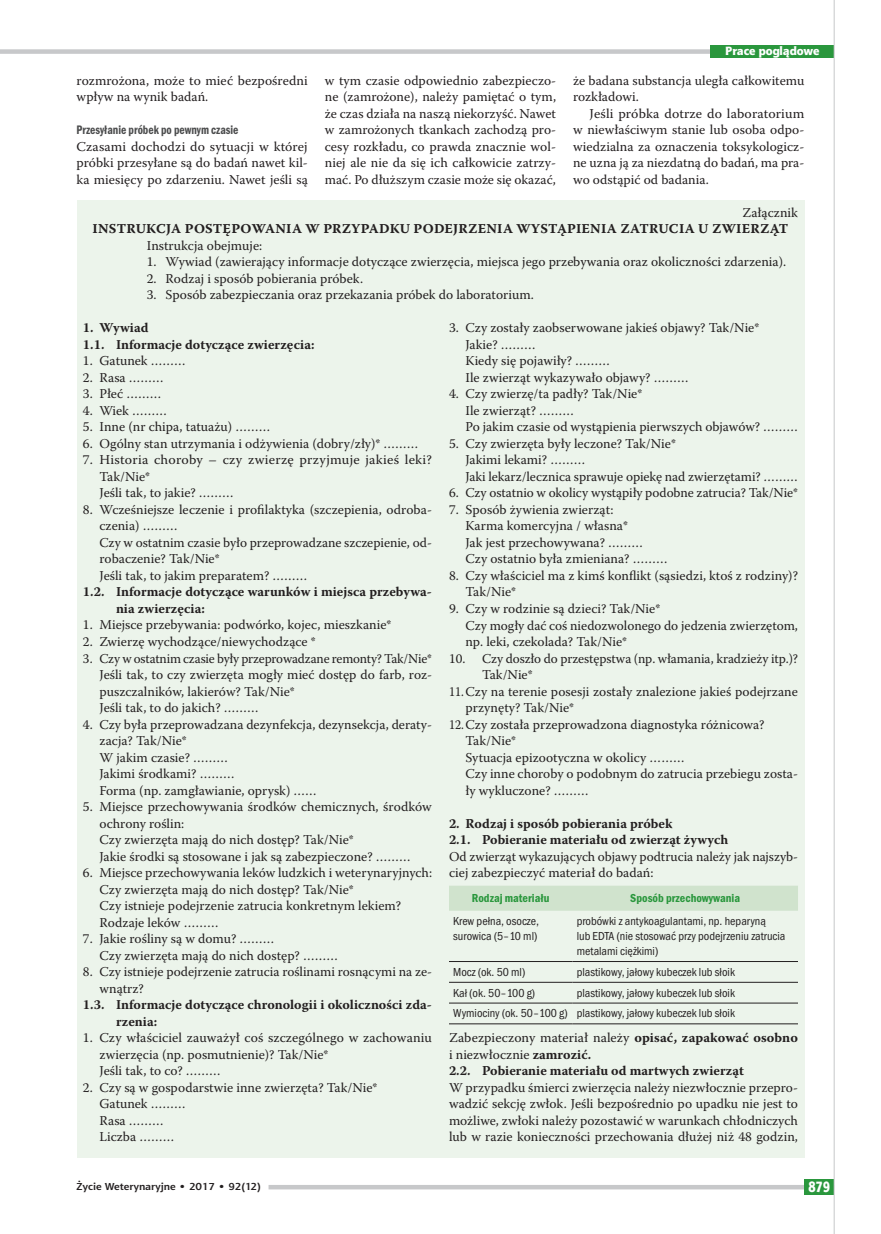
<style>
.page{position:relative;width:881px;height:1234px;background:#fff}
.page>*{position:absolute;margin:0;border:0;box-sizing:border-box;transform-origin:0 0}
.t1{font:15px "Aerton Cnd EFN Black";color:#fff}
.t2{font:13.5px/16.5px "Warnock Pro";color:#231f20}
.t3{font:700 13.5px/16.5px "Warnock Pro";color:#231f20}
.t4{font:13.5px "Warnock Pro";color:#231f20;scale:.9 1}
.t5{font:13.5px "Warnock Pro Bold Capt";letter-spacing:.015em;color:#231f20}
.t6{font:12.75px "Franklin Got Itc TOT Dem Con";color:#4b4c4d;scale:.9 1}
.t7{font:12px/15px "Franklin Got Itc TOT Boo Con";color:#231f20}
.t8{font:12px "Franklin Got Itc TOT Dem Con";color:#2a973d}
.t9{font:12px "Aerton EFN Black";color:#fff}
.t10{font:700 10.2px "Aerton EFN";color:#231f20;scale:1.11 1}
.s1{font-weight:400}
</style>
<div class="page">
<div style="left:77px;top:200px;width:727px;height:957px;background:#ecf4eb"></div>
<div style="left:449px;top:886px;width:348px;height:24px;background:#d0e3cd"></div>
<hr style="left:449px;top:961px;width:123px;height:1px;background:#231f20">
<hr style="left:572px;top:961px;width:225px;height:1px;background:#231f20">
<hr style="left:449px;top:981px;width:123px;height:1px;background:#231f20">
<hr style="left:572px;top:981px;width:225px;height:1px;background:#231f20">
<hr style="left:449px;top:1002px;width:123px;height:1px;background:#231f20">
<hr style="left:572px;top:1002px;width:225px;height:1px;background:#231f20">
<hr style="left:449px;top:1023px;width:123px;height:1px;background:#231f20">
<hr style="left:572px;top:1023px;width:225px;height:1px;background:#231f20">
<div style="left:0;top:49px;width:833px;height:5px;background:#c7c8ca"></div>
<div style="left:710px;top:45px;width:123px;height:13px;background:#2a973d"></div>
<div style="left:268px;top:1184px;width:565px;height:5px;background:#c7c8ca"></div>
<div style="left:804px;top:1178px;width:29px;height:15px;background:#2a973d"></div>
<hr style="left:833px;top:0;width:1px;height:1233px;background:#c7c8ca">
<p class="t9" style="left:725px;top:43px;width:96px">Prace poglądowe</p>
<p class="t2" style="left:77px;top:72px;width:232px">rozmrożona, może to mieć bezpośredni wpływ na wynik badań.</p>
<p class="t6" style="left:77px;top:123px;width:181px">Przesyłanie próbek po pewnym czasie</p>
<p class="t2" style="left:77px;top:138px;width:233px;text-align:justify">Czasami dochodzi do sytuacji w której próbki przesyłane są do badań nawet kil&shy;ka miesięcy po zdarzeniu. Nawet jeśli są</p>
<p class="t2" style="left:325px;top:72px;width:233px;text-align:justify">w tym czasie odpowiednio zabezpieczo&shy;ne (zamrożone), należy pamiętać o tym, że czas działa na naszą niekorzyść. Nawet w zamrożonych tkankach zachodzą pro&shy;cesy rozkładu, co prawda znacznie wol&shy;niej ale nie da się ich całkowicie zatrzy&shy;mać. Po dłuższym czasie może się okazać,</p>
<p class="t2" style="left:573px;top:72px;width:233px">że badana substancja uległa całkowitemu rozkładowi.</p>
<p class="t2" style="left:573px;top:105px;width:233px;text-align:justify;text-indent:16px">Jeśli próbka dotrze do laboratorium w niewłaściwym stanie lub osoba odpo&shy;wiedzialna za oznaczenia toksykologicz&shy;ne uzna ją za niezdatną do badań, ma pra&shy;wo odstąpić od badania.</p>
<p class="t2" style="left:742px;top:204px;width:57px">Załącznik</p>
<p class="t5" style="left:93px;top:220px;width:697px">INSTRUKCJA POSTĘPOWANIA W PRZYPADKU PODEJRZENIA WYSTĄPIENIA ZATRUCIA U ZWIERZĄT</p>
<p class="t2" style="left:147px;top:237px;width:117px">Instrukcja obejmuje:</p>
<p class="t2" style="left:147px;top:253px;width:640px">1. Wywiad (zawierający informacje dotyczące zwierzęcia, miejsca jego przebywania oraz okoliczności zdarzenia).</p>
<p class="t2" style="left:147px;top:270px;width:218px">2. Rodzaj i sposób pobierania próbek.</p>
<p class="t2" style="left:147px;top:286px;width:388px">3. Sposób zabezpieczania oraz przekazania próbek do laboratorium.</p>
<p class="t3" style="left:83px;top:319px;width:233px">1. Wywiad<br>1.1. Informacje dotyczące zwierzęcia:</p>
<p class="t2" style="left:83px;top:352px;width:104px">1. Gatunek ………</p>
<p class="t2" style="left:83px;top:369px;width:82px">2. Rasa ………</p>
<p class="t2" style="left:83px;top:385px;width:80px">3. Płeć ………</p>
<p class="t2" style="left:83px;top:402px;width:86px">4. Wiek ………</p>
<p class="t2" style="left:83px;top:418px;width:189px">5. Inne (nr chipa, tatuażu) ………</p>
<p class="t2" style="left:83px;top:435px;width:337px">6. Ogólny stan utrzymania i odżywienia (dobry/zły)* ………</p>
<p class="t2" style="left:99px;top:451px;width:333px;text-indent:-16px">7. Historia choroby – czy zwierzę przyjmuje jakieś leki?<br>Tak/Nie*<br>Jeśli tak, to jakie? ………</p>
<p class="t2" style="left:99px;top:501px;width:334px;text-indent:-16px">8. Wcześniejsze leczenie i profilaktyka (szczepienia, odroba&shy;czenia) ………<br>Czy w ostatnim czasie było przeprowadzane szczepienie, od&shy;robaczenie? Tak/Nie*<br>Jeśli tak, to jakim preparatem? ………</p>
<p class="t3" style="left:116px;top:583px;width:317px;text-indent:-33px">1.2. Informacje dotyczące warunków i miejsca przebywa&shy;nia zwierzęcia:</p>
<p class="t2" style="left:83px;top:616px;width:310px">1. Miejsce przebywania: podwórko, kojec, mieszkanie*</p>
<p class="t2" style="left:83px;top:633px;width:234px">2. Zwierzę wychodzące/niewychodzące *</p>
<p class="t2" style="left:99px;top:649px;width:334px;text-indent:-16px">3. Czy w ostatnim czasie były przeprowadzane remonty? Tak/Nie* Jeśli tak, to czy zwierzęta mogły mieć dostęp do farb, roz&shy;puszczalników, lakierów? Tak/Nie*<br>Jeśli tak, to do jakich? ………</p>
<p class="t2" style="left:99px;top:715px;width:334px;text-indent:-16px">4. Czy była przeprowadzana dezynfekcja, dezynsekcja, deraty&shy;zacja? Tak/Nie*<br>W jakim czasie? ………<br>Jakimi środkami? ………<br>Forma (np. zamgławianie, oprysk) ……</p>
<p class="t2" style="left:99px;top:798px;width:334px;text-indent:-16px">5. Miejsce przechowywania środków chemicznych, środków ochrony roślin:<br>Czy zwierzęta mają do nich dostęp? Tak/Nie*<br>Jakie środki są stosowane i jak są zabezpieczone? ………</p>
<p class="t2" style="left:99px;top:864px;width:334px;text-indent:-16px">6. Miejsce przechowywania leków ludzkich i weterynaryjnych:<br>Czy zwierzęta mają do nich dostęp? Tak/Nie*<br>Czy istnieje podejrzenie zatrucia konkretnym lekiem?<br>Rodzaje leków ………</p>
<p class="t2" style="left:99px;top:930px;width:240px;text-indent:-16px">7. Jakie rośliny są w domu? ………<br>Czy zwierzęta mają do nich dostęp? ………</p>
<p class="t2" style="left:99px;top:963px;width:334px;text-indent:-16px">8. Czy istnieje podejrzenie zatrucia roślinami rosnącymi na ze&shy;wnątrz?</p>
<p class="t3" style="left:116px;top:996px;width:317px;text-indent:-33px">1.3. Informacje dotyczące chronologii i okoliczności zda&shy;rzenia:</p>
<p class="t2" style="left:99px;top:1029px;width:334px;text-indent:-16px">1. Czy właściciel zauważył coś szczególnego w zachowaniu zwierzęcia (np. posmutnienie)? Tak/Nie*<br>Jeśli tak, to co? ………</p>
<p class="t2" style="left:99px;top:1078px;width:279px;text-indent:-16px">2. Czy są w gospodarstwie inne zwierzęta? Tak/Nie*<br>Gatunek ………<br>Rasa ………<br>Liczba ………</p>
<p class="t2" style="left:465px;top:319px;width:295px;text-indent:-16px">3. Czy zostały zaobserwowane jakieś objawy? Tak/Nie*<br>Jakie? ………<br>Kiedy się pojawiły? ………<br>Ile zwierząt wykazywało objawy? ………</p>
<p class="t2" style="left:465px;top:385px;width:334px;text-indent:-16px">4. Czy zwierzę/ta padły? Tak/Nie*<br>Ile zwierząt? ………<br>Po jakim czasie od wystąpienia pierwszych objawów? ………</p>
<p class="t2" style="left:465px;top:435px;width:334px;text-indent:-16px">5. Czy zwierzęta były leczone? Tak/Nie*<br>Jakimi lekami? ………<br>Jaki lekarz/lecznica sprawuje opiekę nad zwierzętami? ………</p>
<p class="t2" style="left:449px;top:484px;width:350px">6. Czy ostatnio w okolicy wystąpiły podobne zatrucia? Tak/Nie*</p>
<p class="t2" style="left:465px;top:501px;width:204px;text-indent:-16px">7. Sposób żywienia zwierząt:<br>Karma komercyjna / własna*<br>Jak jest przechowywana? ………<br>Czy ostatnio była zmieniana? ………</p>
<p class="t2" style="left:465px;top:567px;width:334px;text-indent:-16px">8. Czy właściciel ma z kimś konflikt (sąsiedzi, ktoś z rodziny)?<br>Tak/Nie*</p>
<p class="t2" style="left:465px;top:600px;width:334px;text-indent:-16px">9. Czy w rodzinie są dzieci? Tak/Nie*<br>Czy mogły dać coś niedozwolonego do jedzenia zwierzętom, np. leki, czekolada? Tak/Nie*</p>
<p class="t2" style="left:449px;top:649px;width:350px">10. Czy doszło do przestępstwa (np. włamania, kradzieży itp.)?</p>
<p class="t2" style="left:482px;top:666px;width:52px">Tak/Nie*</p>
<p class="t4" style="left:449px;top:682px;width:389px">11.Czy na terenie posesji zostały znalezione jakieś podejrzane</p>
<p class="t2" style="left:465px;top:699px;width:110px">przynęty? Tak/Nie*</p>
<p class="t4" style="left:449px;top:715px;width:352px">12.Czy została przeprowadzona diagnostyka różnicowa?</p>
<p class="t2" style="left:465px;top:732px;width:52px">Tak/Nie*</p>
<p class="t2" style="left:465px;top:748px;width:220px">Sytuacja epizootyczna w okolicy ………</p>
<p class="t2" style="left:465px;top:765px;width:334px">Czy inne choroby o podobnym do zatrucia przebiegu zosta-</p>
<p class="t2" style="left:465px;top:781px;width:125px">ły wykluczone? ………</p>
<p class="t3" style="left:449px;top:814px;width:280px">2. Rodzaj i sposób pobierania próbek<br>2.1. Pobieranie materiału od zwierząt żywych</p>
<p class="t2" style="left:449px;top:847px;width:350px">Od zwierząt wykazujących objawy podtrucia należy jak najszyb&shy;ciej zabezpieczyć materiał do badań:</p>
<p class="t8" style="left:472px;top:891px;width:79px">Rodzaj materiału</p>
<p class="t8" style="left:630px;top:891px;width:111px">Sposób przechowywania</p>
<p class="t7" style="left:453px;top:913px;width:87px">Krew pełna, osocze, surowica (5–10 ml)</p>
<p class="t7" style="left:576px;top:913px;width:210px">probówki z antykoagulantami, np. heparyną<br>lub EDTA (nie stosować przy podejrzeniu zatrucia metalami ciężkimi)</p>
<p class="t7" style="left:453px;top:964px;width:73px">Mocz (ok. 50 ml)</p>
<p class="t7" style="left:576px;top:964px;width:160px">plastikowy, jałowy kubeczek lub słoik</p>
<p class="t7" style="left:453px;top:985px;width:83px">Kał (ok. 50–100 g)</p>
<p class="t7" style="left:453px;top:982px;width:283px;line-height:20.7px;text-align:right">plastikowy, jałowy kubeczek lub słoik<br>Wymiociny (ok. 50–100 g) plastikowy, jałowy kubeczek lub słoik</p>
<p class="t3" style="left:449px;top:1029px;width:350px"><span class="s1">Zabezpieczony materiał należy</span> opisać, zapakować osobno <span class="s1">i niezwłocznie</span> zamrozić.<br>2.2. Pobieranie materiału od martwych zwierząt</p>
<p class="t2" style="left:449px;top:1078px;width:350px;text-align:justify">W przypadku śmierci zwierzęcia należy niezwłocznie przepro&shy;wadzić sekcję zwłok. Jeśli bezpośrednio po upadku nie jest to możliwe, zwłoki należy pozostawić w warunkach chłodniczych lub w razie konieczności przechowania dłużej niż 48 godzin,</p>
<p class="t10" style="left:77px;top:1180px;width:167px">Życie Weterynaryjne • 2017 • 92(12)</p>
<p class="t1" style="left:808px;top:1177px;width:23px">879</p>
</div>
